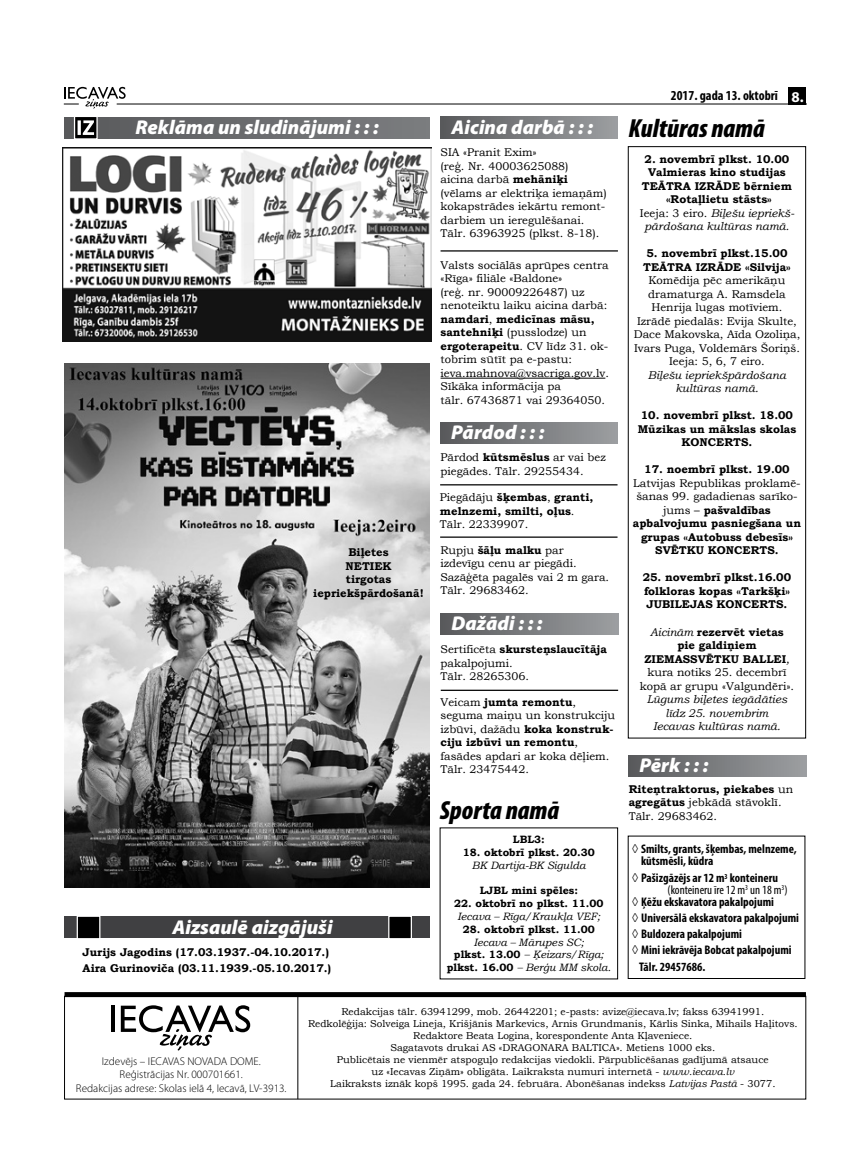
<style>
.page{position:relative;width:851px;height:1170px;background:#fff}
.page>*{position:absolute;margin:0;border:0;box-sizing:border-box;transform-origin:0 0}
.t1{font:italic 900 condensed 26.25px "Myriad Pro";color:#000}
.t2{font:italic 900 20px "Myriad Pro";color:#fff}
.t3{font:700 condensed 13.75px "Myriad Pro";color:#000}
.t4{font:700 condensed 12.5px/11.8px "Myriad Pro";color:#000}
.t5{font:condensed 12.5px "Myriad Pro";color:#000}
.t6{font:11.25px/13.5px "Bookman Old Style";color:#000}
.t7{font:700 11.25px/13.5px "Bookman Old Style";color:#000;text-align:center}
.t8{font:300 11.25px/13.5px "Myriad Pro";color:#000;text-align:center}
.t9{font:italic 11.25px/13.5px "Bookman Old Style";color:#000;text-align:center}
.t10{font:italic 10.62px/12.8px "Bookman Old Style";color:#000;text-align:center}
.t11{font:700 10.62px "Bookman Old Style";color:#000}
.t12{font:10px/12px "Bookman Old Style";color:#000;text-align:center}
.s1{font-weight:700}
.s2{font-weight:400}
.s3{font-weight:700;font-style:normal}
.s4{font-stretch:normal;font-size:15px;color:#fff}
.s5{font-weight:400;font-style:italic}
.s6{font-style:italic}
.s7{font-family:"Bookman Old Style";font-weight:400;font-stretch:normal}
</style>
<div class="page">
<hr style="left:117px;top:104px;width:689px;height:1px;background:#000">
<svg style="left:64px;top:87px;width:62px;height:22px"></svg>
<div style="left:788px;top:87px;width:18px;height:18px;background:#000"></div>
<hr style="left:297px;top:996px;width:1px;height:102px;background:#000">
<hr style="left:111px;top:1005px;width:4px;height:26px;background:#000">
<svg style="left:121px;top:1005px;width:129px;height:45px"></svg>
<div style="left:64px;top:992px;width:741px;height:5px;background:#000"></div>
<div style="left:64px;top:117px;width:366px;height:21px;background:linear-gradient(to right,#58595c,#7b7d7f)"></div>
<svg style="left:73px;top:117px;width:25px;height:22px"></svg>
<div style="left:441px;top:117px;width:177px;height:21px;background:linear-gradient(to right,#595a5c,#9c9fa2)"></div>
<hr style="left:440px;top:689px;width:178px;height:2px;background:#000">
<hr style="left:440px;top:250px;width:178px;height:1px;background:#000">
<hr style="left:440px;top:536px;width:177px;height:1px;background:#000">
<hr style="left:440px;top:484px;width:177px;height:1px;background:#000">
<div style="left:440px;top:422px;width:177px;height:21px;background:linear-gradient(to right,#595a5c,#9c9ea1)"></div>
<div style="left:628px;top:146px;width:177px;height:592px;border:1px solid #000"></div>
<div style="left:440px;top:613px;width:178px;height:21px;background:linear-gradient(to right,#595a5c,#9c9ea1)"></div>
<div style="left:64px;top:916px;width:366px;height:21px;background:#404042"></div>
<svg style="left:76px;top:916px;width:25px;height:23px"></svg>
<svg style="left:387px;top:916px;width:25px;height:23px"></svg>
<div style="left:628px;top:755px;width:178px;height:21px;background:linear-gradient(to right,#595a5c,#9c9ea1)"></div>
<img style="left:63px;top:147px;width:368px;height:195px">
<hr style="left:440px;top:378px;width:165px;height:1px;background:#000">
<img style="left:64px;top:363px;width:366px;height:524px">
<h2 class="t2" style="left:135px;top:116px;width:245px">Reklāma un sludinājumi : : :</h2>
<h2 class="t2" style="left:451px;top:116px;width:143px">Aicina darbā : : :</h2>
<p class="t6" style="left:440px;top:146px;width:168px">SIA «Pranit Exim»<br>(reģ. Nr. 40003625088)<br>aicina darbā <span class="s1">mehāniķi </span>(vēlams ar elektriķa iemaņām) kokapstrādes iekārtu remont&shy;darbiem un ieregulēšanai.<br>Tālr. 63963925 (plkst. 8-18).</p>
<p class="t6" style="left:440px;top:258px;width:170px">Valsts sociālās aprūpes centra «Rīga» filiāle «Baldone»<br>(reģ. nr. 90009226487) uz nenoteiktu laiku aicina darbā: <span class="s1">namdari</span>, <span class="s1">medicīnas māsu, santehniķi</span> (pusslodze) un <span class="s1">ergoterapeitu</span>. CV līdz 31. ok&shy;tobrim sūtīt pa e-pastu: ieva.mahnova@vsacriga.gov.lv.<br>Sīkāka informācija pa<br>tālr. 67436871 vai 29364050.</p>
<h2 class="t2" style="left:451px;top:421px;width:95px">Pārdod : : :</h2>
<p class="t6" style="left:440px;top:450px;width:167px">Pārdod <span class="s1">kūtsmēslus</span> ar vai bez piegādes. Tālr. 29255434.</p>
<p class="t7" style="left:313px;top:545px;width:112px">Biļetes<br>NETIEK<br>tirgotas iepriekšpārdošanā!</p>
<h2 class="t2" style="left:172px;top:915px;width:162px">Aizsaulē aizgājuši</h2>
<p class="t7" style="left:83px;top:944px;width:250px;line-height:15.9px;text-align:left">Jurijs Jagodins (17.03.1937.-04.10.2017.)<br>Aira Gurinoviča (03.11.1939.-05.10.2017.)</p>
<p class="t7" style="left:440px;top:490px;width:155px;text-align:left"><span class="s2">Piegādāju</span> šķembas<span class="s2">,</span> granti, melnzemi, smilti, oļus<span class="s2">.<br>Tālr. 22339907.</span></p>
<p class="t6" style="left:440px;top:543px;width:170px">Rupju <span class="s1">šāļu malku</span> par izdevīgu cenu ar piegādi.<br>Sazāģēta pagalēs vai 2 m gara.<br>Tālr. 29683462.</p>
<h2 class="t2" style="left:451px;top:612px;width:93px">Dažādi : : :</h2>
<p class="t6" style="left:440px;top:642px;width:168px">Sertificēta <span class="s1">skursteņslaucītāja </span>pakalpojumi.<br>Tālr. 28265306.</p>
<p class="t6" style="left:440px;top:695px;width:176px">Veicam <span class="s1">jumta remontu</span>, seguma maiņu un konstrukciju izbūvi, dažādu <span class="s1">koka konstruk&shy;ciju izbūvi un remontu</span>, fasādes apdari ar koka dēļiem.<br>Tālr. 23475442.</p>
<h1 class="t1" style="left:439px;top:795px;width:121px">Sporta namā</h1>
<p class="t11" style="left:513px;top:832px;width:33px">LBL3:</p>
<p class="t11" style="left:463px;top:844px;width:133px">18. oktobrī plkst. 20.30</p>
<p class="t10" style="left:472px;top:858px;width:115px">BK Dartija-BK Sigulda</p>
<p class="t11" style="left:479px;top:883px;width:100px">LJBL mini spēles:</p>
<p class="t11" style="left:454px;top:895px;width:151px">22. oktobrī no plkst. 11.00</p>
<p class="t10" style="left:457px;top:909px;width:144px">Iecava – Rīga/Kraukļa VEF;</p>
<p class="t11" style="left:463px;top:921px;width:133px">28. oktobrī plkst. 11.00</p>
<p class="t10" style="left:446px;top:935px;width:166px">Iecava – Mārupes SC;<br><span class="s3">plkst. 13.00</span> – Ķeizars/Rīga; <span class="s3">plkst. 16.00</span> – Berģu MM skola.</p>
<p class="t3" style="left:670px;top:87px;width:134px">2017. gada 13. oktobrī <span class="s4">8.</span></p>
<h1 class="t1" style="left:628px;top:114px;width:138px">Kultūras namā</h1>
<p class="t7" style="left:640px;top:152px;width:156px">2. novembrī plkst. 10.00<br>Valmieras kino studijas<br>TEĀTRA IZRĀDE bērniem «Rotaļlietu stāsts»<br><span class="s2">Ieeja: 3 eiro.</span> <span class="s5">Biļešu iepriekš&shy;pārdošana kultūras namā.</span></p>
<p class="t7" style="left:643px;top:246px;width:149px;text-align:left">5. novembrī plkst.15.00<br>TEĀTRA IZRĀDE «Silvija»</p>
<p class="t6" style="left:633px;top:274px;width:168px;text-align:center">Komēdija pēc amerikāņu dramaturga A. Ramsdela<br>Henrija lugas motīviem.<br>Izrādē piedalās: Evija Skulte,<br>Dace Makovska, Aīda Ozoliņa,<br>Ivars Puga, Voldemārs Šoriņš.<br>Ieeja: 5, 6, 7 eiro.</p>
<p class="t9" style="left:648px;top:368px;width:139px">Biļešu iepriekšpārdošana kultūras namā.</p>
<p class="t7" style="left:637px;top:408px;width:160px">10. novembrī plkst. 18.00<br>Mūzikas un mākslas skolas<br>KONCERTS.</p>
<p class="t7" style="left:644px;top:462px;width:147px">17. noembrī plkst. 19.00</p>
<p class="t7" style="left:632px;top:476px;width:170px"><span class="s2">Latvijas Republikas proklamē&shy;šanas 99. gadadienas sarīko&shy;jums –</span> pašvaldības apbalvojumu pasniegšana un grupas «Autobuss debesīs»<br>SVĒTKU KONCERTS.</p>
<p class="t7" style="left:642px;top:570px;width:150px;text-align:justify">25. novembrī plkst.16.00 folkloras kopas «Tarkšķi» JUBILEJAS KONCERTS.</p>
<p class="t6" style="left:639px;top:625px;width:156px;text-align:center"><span class="s6">Aicinām</span> <span class="s1">rezervēt vietas pie galdiņiem<br>ZIEMASSVĒTKU BALLEI</span><span class="s6">, </span>kura notiks 25. decembrī kopā ar grupu «Valgundēri».</p>
<p class="t9" style="left:646px;top:692px;width:142px">Lūgums biļetes iegādāties līdz 25. novembrim<br>Iecavas kultūras namā.</p>
<h2 class="t2" style="left:639px;top:754px;width:70px">Pērk : : :</h2>
<p class="t7" style="left:628px;top:782px;width:166px;text-align:left">Riteņtraktorus, piekabes <span class="s2">un </span>agregātus <span class="s2">jebkādā stāvoklī.<br>Tālr. 29683462.</span></p>
<p class="t4" style="left:641px;top:842px;width:157px;text-indent:-9px"><span class="s7">◊</span> Smilts, grants, šķembas, melnzeme, kūtsmēsli, kūdra</p>
<p class="t4" style="left:632px;top:871px;width:147px"><span class="s7">◊</span> Pašizgāzējs ar 12 m<sup>3</sup> konteineru</p>
<p class="t5" style="left:667px;top:882px;width:122px">(konteineru īre 12 m<sup>3</sup> un 18 m<sup>3</sup>)</p>
<p class="t4" style="left:632px;top:895px;width:143px"><span class="s7">◊</span> Ķēžu ekskavatora pakalpojumi</p>
<p class="t4" style="left:632px;top:910px;width:168px;line-height:15.1px"><span class="s7">◊</span> Universālā ekskavatora pakalpojumi <span class="s7">◊</span> Buldozera pakalpojumi</p>
<p class="t4" style="left:639px;top:941px;width:154px;line-height:16.8px;text-indent:-7px"><span class="s7">◊</span> Mini iekrāvēja Bobcat pakalpojumi<br>Tālr. 29457686.</p>
<p class="t8" style="left:76px;top:1054px;width:212px">Izdevējs – IECAVAS NOVADA DOME.<br>Reģistrācijas Nr. 000701661.<br>Redakcijas adrese: Skolas ielā 4, Iecavā, LV-3913.</p>
<p class="t12" style="left:308px;top:1005px;width:491px">Redakcijas tālr. 63941299, mob. 26442201; e-pasts: avize@iecava.lv; fakss 63941991.<br>Redkolēģija: Solveiga Lineja, Krišjānis Markevics, Arnis Grundmanis, Kārlis Sinka, Mihails Haļitovs.<br>Redaktore Beata Logina, korespondente Anta Kļaveniece.<br>Sagatavots drukai AS «DRAGONARA BALTICA». Metiens 1000 eks.<br>Publicētais ne vienmēr atspoguļo redakcijas viedokli. Pārpublicēšanas gadījumā atsauce<br>uz «Iecavas Ziņām» obligāta. Laikraksta numuri internetā - <span class="s6">www.iecava.lv<br></span>Laikraksts iznāk kopš 1995. gada 24. februāra. Abonēšanas indekss <span class="s6">Latvijas Pastā</span> - 3077.</p>
</div>
